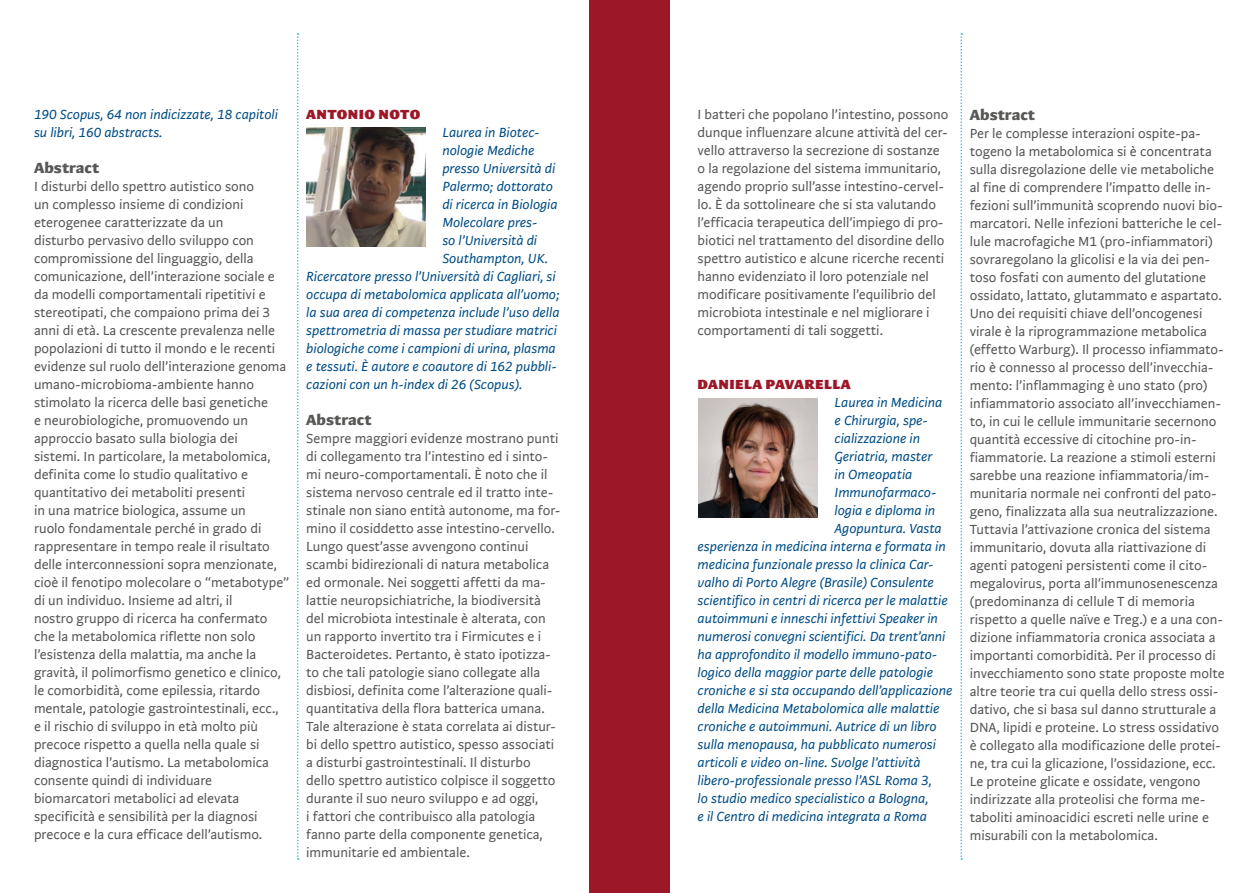
<style>
.page{position:relative;width:1259px;height:893px;background:#fff}
.page>*{position:absolute;margin:0;border:0;box-sizing:border-box;transform-origin:0 0}
.t1{font:700 15px "Arzachel";color:#575756}
.normal_abstract{font:13.5px/18px "Arzachel";color:#575756}
.normal_cv{font:italic 13.5px/18px "Arzachel";color:#004d85}
.t2{font:900 13.5px "Arzachel";letter-spacing:.03em;color:#9c1828}
</style>
<div class="page">
<svg style="left:960px;top:33px;width:2px;height:827px"></svg>
<svg style="left:297px;top:33px;width:2px;height:827px"></svg>
<div style="left:589px;top:0;width:81px;height:893px;background:#9c1828"></div>
<img style="left:306px;top:128px;width:119px;height:119px">
<img style="left:698px;top:399px;width:119px;height:119px">
<p class="normal_cv" style="left:34px;top:105px;width:245px">190 Scopus, 64 non indicizzate, 18 capitoli su libri, 160 abstracts.</p>
<p class="t1" style="left:34px;top:159px;width:67px">Abstract</p>
<p class="normal_abstract" style="left:34px;top:177px;width:257px">I disturbi dello spettro autistico sono<br>un complesso insieme di condizioni eterogenee caratterizzate da un<br>disturbo pervasivo dello sviluppo con compromissione del linguaggio, della comunicazione, dell’interazione sociale e da modelli comportamentali ripetitivi e stereotipati, che compaiono prima dei 3 anni di età. La crescente prevalenza nelle popolazioni di tutto il mondo e le recenti evidenze sul ruolo dell’interazione genoma umano-microbioma-ambiente hanno stimolato la ricerca delle basi genetiche<br>e neurobiologiche, promuovendo un approccio basato sulla biologia dei<br>sistemi. In particolare, la metabolomica, definita come lo studio qualitativo e quantitativo dei metaboliti presenti<br>in una matrice biologica, assume un<br>ruolo fondamentale perché in grado di rappresentare in tempo reale il risultato delle interconnessioni sopra menzionate, cioè il fenotipo molecolare o “metabotype” di un individuo. Insieme ad altri, il<br>nostro gruppo di ricerca ha confermato che la metabolomica riflette non solo l’esistenza della malattia, ma anche la gravità, il polimorfismo genetico e clinico, le comorbidità, come epilessia, ritardo mentale, patologie gastrointestinali, ecc.,<br>e il rischio di sviluppo in età molto più precoce rispetto a quella nella quale si diagnostica l’autismo. La metabolomica consente quindi di individuare biomarcatori metabolici ad elevata specificità e sensibilità per la diagnosi precoce e la cura efficace dell’autismo.</p>
<p class="t2" style="left:306px;top:106px;width:116px">ANTONIO NOTO</p>
<p class="normal_cv" style="left:442px;top:123px;width:99px">Laurea in Biotec-</p>
<p class="normal_cv" style="left:442px;top:141px;width:94px">nologie Mediche</p>
<p class="normal_cv" style="left:442px;top:159px;width:115px">presso Università di</p>
<p class="normal_cv" style="left:442px;top:177px;width:112px">Palermo; dottorato</p>
<p class="normal_cv" style="left:442px;top:195px;width:117px">di ricerca in Biologia</p>
<p class="normal_cv" style="left:442px;top:213px;width:97px">Molecolare pres-</p>
<p class="normal_cv" style="left:442px;top:231px;width:96px">so l’Università di</p>
<p class="normal_cv" style="left:442px;top:249px;width:107px">Southampton, UK.</p>
<p class="normal_cv" style="left:306px;top:267px;width:251px">Ricercatore presso l’Università di Cagliari, si</p>
<p class="normal_cv" style="left:306px;top:285px;width:255px">occupa di metabolomica applicata all’uomo;</p>
<p class="normal_cv" style="left:306px;top:303px;width:255px">la sua area di competenza include l’uso della</p>
<p class="normal_cv" style="left:306px;top:321px;width:252px">spettrometria di massa per studiare matrici</p>
<p class="normal_cv" style="left:306px;top:339px;width:251px">biologiche come i campioni di urina, plasma</p>
<p class="normal_cv" style="left:306px;top:357px;width:252px">e tessuti. È autore e coautore di 162 pubbli-</p>
<p class="normal_cv" style="left:306px;top:375px;width:218px">cazioni con un h-index di 26 (Scopus).</p>
<p class="t1" style="left:306px;top:411px;width:67px">Abstract</p>
<p class="normal_abstract" style="left:306px;top:429px;width:256px">Sempre maggiori evidenze mostrano punti di collegamento tra l’intestino ed i sinto&shy;mi neuro-comportamentali. È noto che il sistema nervoso centrale ed il tratto inte&shy;stinale non siano entità autonome, ma for&shy;mino il cosiddetto asse intestino-cervello.<br>Lungo quest’asse avvengono continui scambi bidirezionali di natura metabolica ed ormonale. Nei soggetti affetti da ma&shy;lattie neuropsichiatriche, la biodiversità del microbiota intestinale è alterata, con un rapporto invertito tra i Firmicutes e i Bacteroidetes. Pertanto, è stato ipotizza&shy;to che tali patologie siano collegate alla disbiosi, definita come l’alterazione quali&shy;quantitativa della flora batterica umana.<br>Tale alterazione è stata correlata ai distur&shy;bi dello spettro autistico, spesso associati a disturbi gastrointestinali. Il disturbo dello spettro autistico colpisce il soggetto durante il suo neuro sviluppo e ad oggi,<br>i fattori che contribuisco alla patologia fanno parte della componente genetica, immunitarie ed ambientale.</p>
<p class="normal_abstract" style="left:697px;top:105px;width:252px">I batteri che popolano l’intestino, possono dunque influenzare alcune attività del cer&shy;vello attraverso la secrezione di sostanze o la regolazione del sistema immunitario, agendo proprio sull’asse intestino-cervel&shy;lo. È da sottolineare che si sta valutando l’efficacia terapeutica dell’impiego di pro&shy;biotici nel trattamento del disordine dello spettro autistico e alcune ricerche recenti hanno evidenziato il loro potenziale nel modificare positivamente l’equilibrio del microbiota intestinale e nel migliorare i comportamenti di tali soggetti.</p>
<p class="t2" style="left:697px;top:376px;width:155px">DANIELA PAVARELLA</p>
<p class="normal_cv" style="left:834px;top:393px;width:109px">Laurea in Medicina</p>
<p class="normal_cv" style="left:834px;top:411px;width:95px">e Chirurgia, spe-</p>
<p class="normal_cv" style="left:834px;top:429px;width:87px">cializzazione in</p>
<p class="normal_cv" style="left:834px;top:447px;width:99px">Geriatria, master</p>
<p class="normal_cv" style="left:834px;top:465px;width:79px">in Omeopatia</p>
<p class="normal_cv" style="left:834px;top:483px;width:103px">Immunofarmaco-</p>
<p class="normal_cv" style="left:834px;top:501px;width:102px">logia e diploma in</p>
<p class="normal_cv" style="left:834px;top:519px;width:109px">Agopuntura. Vasta</p>
<p class="normal_cv" style="left:697px;top:537px;width:250px">esperienza in medicina interna e formata in</p>
<p class="normal_cv" style="left:697px;top:555px;width:237px">medicina funzionale presso la clinica Car-</p>
<p class="normal_cv" style="left:697px;top:573px;width:238px">valho di Porto Alegre (Brasile) Consulente</p>
<p class="normal_cv" style="left:697px;top:591px;width:252px">scientifico in centri di ricerca per le malattie</p>
<p class="normal_cv" style="left:697px;top:609px;width:242px">autoimmuni e inneschi infettivi Speaker in</p>
<p class="normal_cv" style="left:697px;top:627px;width:249px">numerosi convegni scientifici. Da trent’anni</p>
<p class="normal_cv" style="left:697px;top:645px;width:241px">ha approfondito il modello immuno-pato-</p>
<p class="normal_cv" style="left:697px;top:663px;width:237px">logico della maggior parte delle patologie</p>
<p class="normal_cv" style="left:697px;top:681px;width:256px">croniche e si sta occupando dell’applicazione</p>
<p class="normal_cv" style="left:697px;top:699px;width:243px">della Medicina Metabolomica alle malattie</p>
<p class="normal_cv" style="left:697px;top:717px;width:240px">croniche e autoimmuni. Autrice di un libro</p>
<p class="normal_cv" style="left:697px;top:735px;width:240px">sulla menopausa, ha pubblicato numerosi</p>
<p class="normal_cv" style="left:697px;top:753px;width:224px">articoli e video on-line. Svolge l’attività</p>
<p class="normal_cv" style="left:697px;top:771px;width:236px">libero-professionale presso l’ASL Roma 3,</p>
<p class="normal_cv" style="left:697px;top:789px;width:232px">lo studio medico specialistico a Bologna,</p>
<p class="normal_cv" style="left:697px;top:807px;width:231px">e il Centro di medicina integrata a Roma</p>
<p class="t1" style="left:969px;top:106px;width:67px">Abstract</p>
<p class="normal_abstract" style="left:969px;top:124px;width:256px">Per le complesse interazioni ospite-pa&shy;togeno la metabolomica si è concentrata sulla disregolazione delle vie metaboliche al fine di comprendere l’impatto delle in&shy;fezioni sull’immunità scoprendo nuovi bio&shy;marcatori. Nelle infezioni batteriche le cel&shy;lule macrofagiche M1 (pro-infiammatori) sovraregolano la glicolisi e la via dei pen&shy;toso fosfati con aumento del glutatione ossidato, lattato, glutammato e aspartato.<br>Uno dei requisiti chiave dell’oncogenesi virale è la riprogrammazione metabolica (effetto Warburg). Il processo infiammato&shy;rio è connesso al processo dell’invecchia&shy;mento: l’inflammaging è uno stato (pro) infiammatorio associato all’invecchiamen&shy;to, in cui le cellule immunitarie secernono quantità eccessive di citochine pro-in&shy;fiammatorie. La reazione a stimoli esterni sarebbe una reazione infiammatoria/im&shy;munitaria normale nei confronti del pato&shy;geno, finalizzata alla sua neutralizzazione.<br>Tuttavia l’attivazione cronica del sistema immunitario, dovuta alla riattivazione di agenti patogeni persistenti come il cito&shy;megalovirus, porta all’immunosenescenza (predominanza di cellule T di memoria rispetto a quelle naïve e Treg.) e a una con&shy;dizione infiammatoria cronica associata a importanti comorbidità. Per il processo di invecchiamento sono state proposte molte altre teorie tra cui quella dello stress ossi&shy;dativo, che si basa sul danno strutturale a DNA, lipidi e proteine. Lo stress ossidativo è collegato alla modificazione delle protei&shy;ne, tra cui la glicazione, l’ossidazione, ecc.<br>Le proteine glicate e ossidate, vengono indirizzate alla proteolisi che forma me&shy;taboliti aminoacidici escreti nelle urine e misurabili con la metabolomica.</p>
</div>
